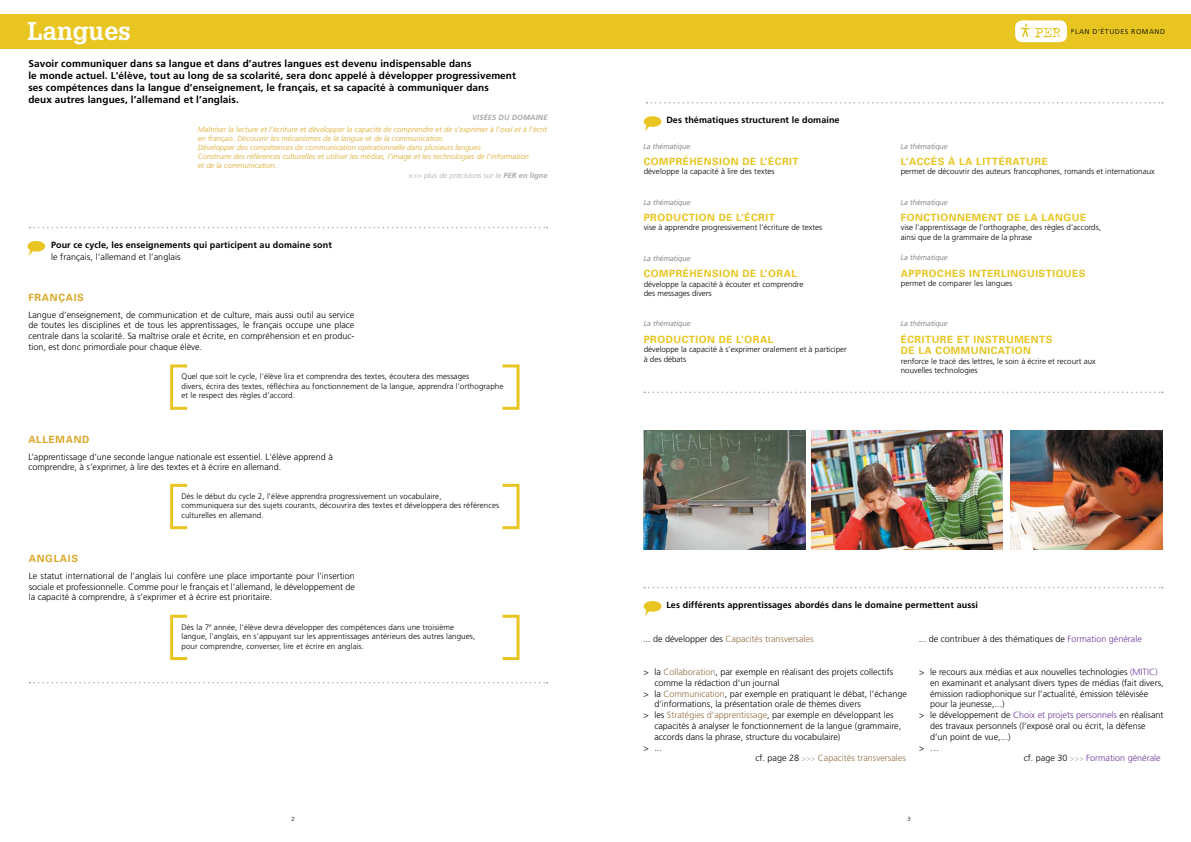
<style>
.page{position:relative;width:1191px;height:842px;background:#fff}
.page>*{position:absolute;margin:0;border:0;box-sizing:border-box;transform-origin:0 0}
.t1{font:700 25px "Glypha";color:#fff}
.t2{font:700 10px/12px "Frutiger";letter-spacing:.01em;color:#000}
.t3{font:700 10px/11.3px "Univers";letter-spacing:.05em;color:#e8c521}
.t4{font:700 10px "Univers";letter-spacing:.07em;color:#dca829}
.t5{font:300 9px/10.8px "Frutiger";color:#000;text-align:justify}
.t6{font:700 9px "Frutiger";letter-spacing:.01em;color:#000}
.t7{font:300 9px "Frutiger";color:#916e44}
.t8{font:300 9px "Frutiger";color:#6b3898}
.t9{font:300 9px "Univers";color:#000}
.t10{font:300 8px/9.6px "Frutiger";letter-spacing:.01em;color:#000}
.t11{font:italic 300 7.5px/9px "Frutiger";letter-spacing:.01em;color:#dca829}
.t12{font:italic 300 7.5px "Frutiger";letter-spacing:.01em;color:#6d6e71}
.t13{font:italic 300 7.5px "Frutiger";letter-spacing:.01em;color:#a7a9ac}
.t14{font:italic 700 7.5px "Frutiger";letter-spacing:.01em;color:#a7a9ac}
.t15{font:7px "Frutiger";letter-spacing:.07em;color:#000}
.t16{font:300 6px "Frutiger";color:#000}
.s1{font-weight:700}
.s2{color:#000}
.s3{font-family:"Univers"}
.s4{color:#916e44}
.s5{font-style:italic;font-size:7.5px;color:#a7a9ac}
.s6{color:#6b3898}
.s7{font-family:"Frutiger"}
</style>
<div class="page">
<div style="left:0;top:14px;width:1191px;height:34px;background:#e8c521"></div>
<svg style="left:646px;top:102px;width:516px;height:2px"></svg>
<svg style="left:644px;top:392px;width:518px;height:1px"></svg>
<svg style="left:644px;top:587px;width:518px;height:1px"></svg>
<svg style="left:30px;top:227px;width:517px;height:1px"></svg>
<svg style="left:30px;top:682px;width:517px;height:1px"></svg>
<svg style="left:643px;top:116px;width:18px;height:15px"></svg>
<svg style="left:643px;top:601px;width:18px;height:15px"></svg>
<svg style="left:27px;top:241px;width:18px;height:15px"></svg>
<div style="left:170px;top:615px;width:19px;height:45px;border:3px solid #e8c521"></div>
<div style="left:170px;top:364px;width:19px;height:46px;border:3px solid #e8c521"></div>
<div style="left:170px;top:484px;width:19px;height:45px;border:3px solid #e8c521"></div>
<div style="left:501px;top:615px;width:18px;height:45px;border:3px solid #e8c521"></div>
<div style="left:501px;top:364px;width:18px;height:46px;border:3px solid #e8c521"></div>
<div style="left:501px;top:484px;width:18px;height:45px;border:3px solid #e8c521"></div>
<div style="left:1015px;top:20px;width:52px;height:22px;background:#fff;border-radius:7px"></div>
<svg style="left:1020px;top:23px;width:40px;height:14px"></svg>
<img style="left:811px;top:431px;width:191px;height:119px">
<img style="left:1011px;top:431px;width:151px;height:119px">
<img style="left:643px;top:431px;width:162px;height:119px">
<h1 class="t1" style="left:27px;top:16px;width:105px">Langues</h1>
<p class="t2" style="left:28px;top:58px;width:489px">Savoir communiquer dans sa langue et dans d’autres langues est devenu indispensable dans<br>le monde actuel. L'élève, tout au long de sa scolarité, sera donc appelé à développer progressivement ses compétences dans la langue d’enseignement, le français, et sa capacité à communiquer dans<br>deux autres langues, l’allemand et l’anglais.</p>
<p class="t14" style="left:472px;top:113px;width:77px">VISÉES DU DOMAINE</p>
<p class="t11" style="left:198px;top:125px;width:351px">Maîtriser la lecture et l’écriture et développer la capacité de comprendre et de s’exprimer à l’oral et à l’écrit en français. Découvrir les mécanismes de la langue et de la communication.<br>Développer des compétences de communication opérationnelle dans plusieurs langues.<br>Construire des références culturelles et utiliser les médias, l’image et les technologies de l’information<br>et de la communication.</p>
<p class="t13" style="left:408px;top:171px;width:141px">&gt;&gt;&gt; plus de précisions sur le <span class="s1">PER en ligne</span></p>
<p class="t6" style="left:51px;top:240px;width:282px">Pour ce cycle, les enseignements qui participent au domaine sont</p>
<p class="t5" style="left:51px;top:251px;width:131px">le français, l’allemand et l’anglais</p>
<p class="t4" style="left:28px;top:291px;width:57px">FRANÇAIS</p>
<p class="t5" style="left:28px;top:309px;width:328px">Langue d’enseignement, de communication et de culture, mais aussi outil au service de toutes les disciplines et de tous les apprentissages, le français occupe une place centrale dans la scolarité. Sa maîtrise orale et écrite, en compréhension et en produc&shy;tion, est donc primordiale pour chaque élève.</p>
<p class="t10" style="left:181px;top:372px;width:323px">Quel que soit le cycle, l'élève lira et comprendra des textes, écoutera des messages<br>divers, écrira des textes, réfléchira au fonctionnement de la langue, apprendra l’orthographe et le respect des règles d’accord.</p>
<p class="t4" style="left:28px;top:433px;width:63px">ALLEMAND</p>
<p class="t5" style="left:28px;top:451px;width:306px">L’apprentissage d’une seconde langue nationale est essentiel. L'élève apprend à comprendre, à s’exprimer, à lire des textes et à écrire en allemand.</p>
<p class="t10" style="left:181px;top:491px;width:319px">Dès le début du cycle 2, l'élève apprendra progressivement un vocabulaire,<br>communiquera sur des sujets courants, découvrira des textes et développera des références culturelles en allemand.</p>
<p class="t4" style="left:29px;top:552px;width:51px">ANGLAIS</p>
<p class="t5" style="left:29px;top:570px;width:328px">Le statut international de l’anglais lui confère une place importante pour l’insertion sociale et professionnelle. Comme pour le français et l’allemand, le développement de la capacité à comprendre, à s’exprimer et à écrire est prioritaire.</p>
<p class="t10" style="left:181px;top:622px;width:295px">Dès la 7<sup>e</sup> année, l'élève devra développer des compétences dans une troisième langue, l’anglais, en s’appuyant sur les apprentissages antérieurs des autres langues, pour comprendre, converser, lire et écrire en anglais.</p>
<p class="t6" style="left:666px;top:115px;width:175px">Des thématiques structurent le domaine</p>
<p class="t12" style="left:643px;top:142px;width:48px">La thématique</p>
<p class="t12" style="left:900px;top:142px;width:48px">La thématique</p>
<p class="t15" style="left:1070px;top:28px;width:96px">PLAN D’ÉTUDES ROMAND</p>
<p class="t3" style="left:643px;top:156px;width:9px">COMPRÉ</p>
<p class="t3" style="left:689px;top:156px;width:16px">HENSION</p>
<p class="t3" style="left:742px;top:156px;width:33px">DE L’ÉCRIT</p>
<p class="t10" style="left:643px;top:167px;width:132px">développe la capacité à lire des textes</p>
<p class="t3" style="left:643px;top:212px;width:8px">PRODUCTION</p>
<p class="t3" style="left:718px;top:212px;width:33px">DE L’ÉCRIT</p>
<p class="t10" style="left:643px;top:223px;width:180px">vise à apprendre progressivement l’écriture de textes</p>
<p class="t3" style="left:643px;top:268px;width:9px">COMPRÉ</p>
<p class="t3" style="left:689px;top:268px;width:16px">HENSION</p>
<p class="t3" style="left:742px;top:268px;width:34px">DE L’ORAL</p>
<p class="t10" style="left:643px;top:279px;width:161px">développe la capacité à écouter et comprendre des messages divers</p>
<p class="t3" style="left:643px;top:333px;width:8px">PRODUCTION</p>
<p class="t3" style="left:718px;top:333px;width:34px">DE L’ORAL</p>
<p class="t10" style="left:643px;top:345px;width:205px">développe la capacité à s’exprimer oralement et à participer à des débats</p>
<p class="t3" style="left:900px;top:156px;width:17px">L’ACC</p>
<p class="t3" style="left:931px;top:156px;width:52px">ÈS À LA LITT</p>
<p class="t3" style="left:998px;top:156px;width:15px">ÉRATURE</p>
<p class="t10" style="left:900px;top:167px;width:255px">permet de découvrir des auteurs francophones, romands et internationaux</p>
<p class="t12" style="left:643px;top:198px;width:48px">La thématique</p>
<p class="t12" style="left:900px;top:198px;width:48px">La thématique</p>
<p class="t3" style="left:900px;top:212px;width:15px">FONCTIONNEMENT</p>
<p class="t3" style="left:1006px;top:212px;width:43px">DELALANGUE</p>
<p class="t10" style="left:900px;top:223px;width:202px">vise l’apprentissage de l’orthographe, des règles d’accords, ainsi que de la grammaire de la phrase</p>
<p class="t3" style="left:900px;top:267px;width:185px">APPROCHES INTERLINGUISTIQUES</p>
<p class="t10" style="left:900px;top:279px;width:113px">permet de comparer les langues</p>
<p class="t12" style="left:643px;top:254px;width:48px">La thématique</p>
<p class="t12" style="left:900px;top:254px;width:48px">La thématique</p>
<p class="t12" style="left:643px;top:320px;width:48px">La thématique</p>
<p class="t12" style="left:900px;top:320px;width:48px">La thématique</p>
<p class="t3" style="left:900px;top:333px;width:153px">ÉCRITURE ET INSTRUMENTS<br>DE LA COMMUNICATION</p>
<p class="t10" style="left:900px;top:356px;width:196px">renforce le tracé des lettres, le soin à écrire et recourt aux nouvelles technologies</p>
<p class="t6" style="left:666px;top:600px;width:313px">Les différents apprentissages abordés dans le domaine permettent aussi</p>
<p class="t7" style="left:643px;top:634px;width:172px"><span class="s2">... de développer des</span> Capacités transversales</p>
<p class="t5" style="left:643px;top:666px;width:252px"><span class="s3">&gt;</span> la <span class="s4">Collaboration</span>, par exemple en réalisant des projets collectifs</p>
<p class="t5" style="left:654px;top:677px;width:127px">comme la rédaction d’un journal</p>
<p class="t5" style="left:643px;top:688px;width:265px"><span class="s3">&gt;</span> la <span class="s4">Communication</span>, par exemple en pratiquant le débat, l’échange</p>
<p class="t5" style="left:654px;top:699px;width:208px">d’informations, la présentation orale de thèmes divers</p>
<p class="t5" style="left:643px;top:709px;width:252px"><span class="s3">&gt;</span> les <span class="s4">Stratégies d’apprentissage</span>, par exemple en développant les</p>
<p class="t5" style="left:654px;top:720px;width:248px">capacités à analyser le fonctionnement de la langue (grammaire,</p>
<p class="t5" style="left:654px;top:731px;width:188px">accords dans la phrase, structure du vocabulaire)</p>
<p class="t5" style="left:643px;top:742px;width:20px"><span class="s3">&gt;</span> ...</p>
<p class="t7" style="left:755px;top:753px;width:152px"><span class="s2">cf. page 28</span> <span class="s5">&gt;&gt;&gt;</span> Capacités transversales</p>
<p class="t5" style="left:918px;top:634px;width:225px">... de contribuer à des thématiques de <span class="s6">Formation générale</span></p>
<p class="t5" style="left:918px;top:666px;width:240px"><span class="s3">&gt;</span> le recours aux médias et aux nouvelles technologies <span class="s6">(MITIC)</span></p>
<p class="t5" style="left:930px;top:677px;width:235px">en examinant et analysant divers types de médias (fait divers,</p>
<p class="t5" style="left:930px;top:688px;width:220px">émission radiophonique sur l’actualité, émission télévisée</p>
<p class="t5" style="left:930px;top:699px;width:76px">pour la jeunesse,...)</p>
<p class="t5" style="left:918px;top:709px;width:246px"><span class="s3">&gt;</span> le développement de <span class="s6">Choix et projets personnels</span> en réalisant</p>
<p class="t5" style="left:930px;top:720px;width:217px">des travaux personnels (l’exposé oral ou écrit, la défense</p>
<p class="t5" style="left:930px;top:731px;width:82px">d’un point de vue,...)</p>
<p class="t9" style="left:918px;top:742px;width:22px">&gt; <span class="s7">…</span></p>
<p class="t8" style="left:1024px;top:753px;width:138px"><span class="s2">cf. page 30</span> <span class="s5">&gt;&gt;&gt;</span> Formation générale</p>
<p class="t16" style="left:291px;top:816px;width:5px">2</p>
<p class="t16" style="left:907px;top:816px;width:5px">3</p>
</div>
